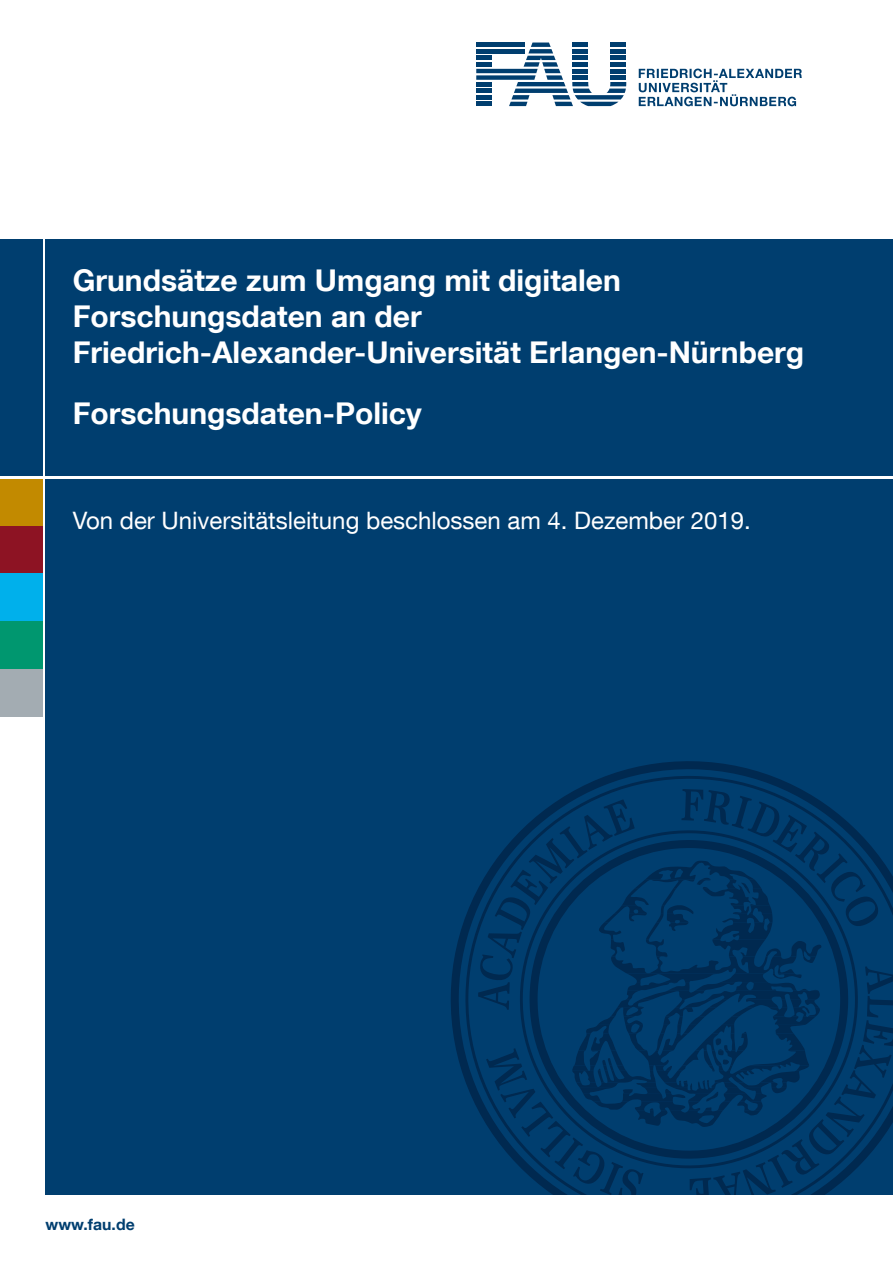
<style>
.page{position:relative;width:893px;height:1263px;background:#fff}
.page>*{position:absolute;margin:0;border:0;box-sizing:border-box;transform-origin:0 0}
.t1{font:700 30px/36px "Helvetica Neue LT Com";color:#fff}
.t2{font:24px "Helvetica Neue LT Com";color:#fff}
.t3{font:700 15.75px "Helvetica Neue LT Com";letter-spacing:.005em;color:#003e6f}
</style>
<div class="page">
<div style="left:0;top:239px;width:43px;height:239px;background:#003e6f"></div>
<div style="left:0;top:478px;width:43px;height:48px;background:#c28a00"></div>
<div style="left:0;top:526px;width:43px;height:48px;background:#8d1323"></div>
<div style="left:0;top:574px;width:43px;height:47px;background:#00b0eb"></div>
<div style="left:0;top:621px;width:43px;height:48px;background:#00976f"></div>
<div style="left:0;top:669px;width:43px;height:48px;background:#a3acb2"></div>
<div style="left:45px;top:478px;width:848px;height:717px;background:#003e6f"></div>
<svg style="left:451px;top:761px;width:349px;height:348px"></svg>
<svg style="left:478px;top:789px;width:415px;height:406px"></svg>
<div style="left:45px;top:239px;width:848px;height:239px;background:#003e6f"></div>
<hr style="left:0;top:476px;width:893px;height:3px;background:#fff">
<svg style="left:476px;top:43px;width:150px;height:63px"></svg>
<hr style="left:476px;top:43px;width:49px;height:4px;background:#003e6f">
<hr style="left:476px;top:56px;width:16px;height:4px;background:#003e6f">
<svg style="left:639px;top:69px;width:163px;height:37px"></svg>
<p class="t1" style="left:73px;top:261px;width:733px">Grundsätze zum Umgang mit digitalen<br>Forschungsdaten an der<br>Friedrich-Alexander-Universität Erlangen-Nürnberg</p>
<p class="t1" style="left:73px;top:395px;width:350px">Forschungsdaten-Policy</p>
<p class="t2" style="left:73px;top:505px;width:679px">Von der Universitätsleitung beschlossen am 4. Dezember 2019.</p>
<p class="t3" style="left:45px;top:1214px;width:91px">www.fau.de</p>
</div>
